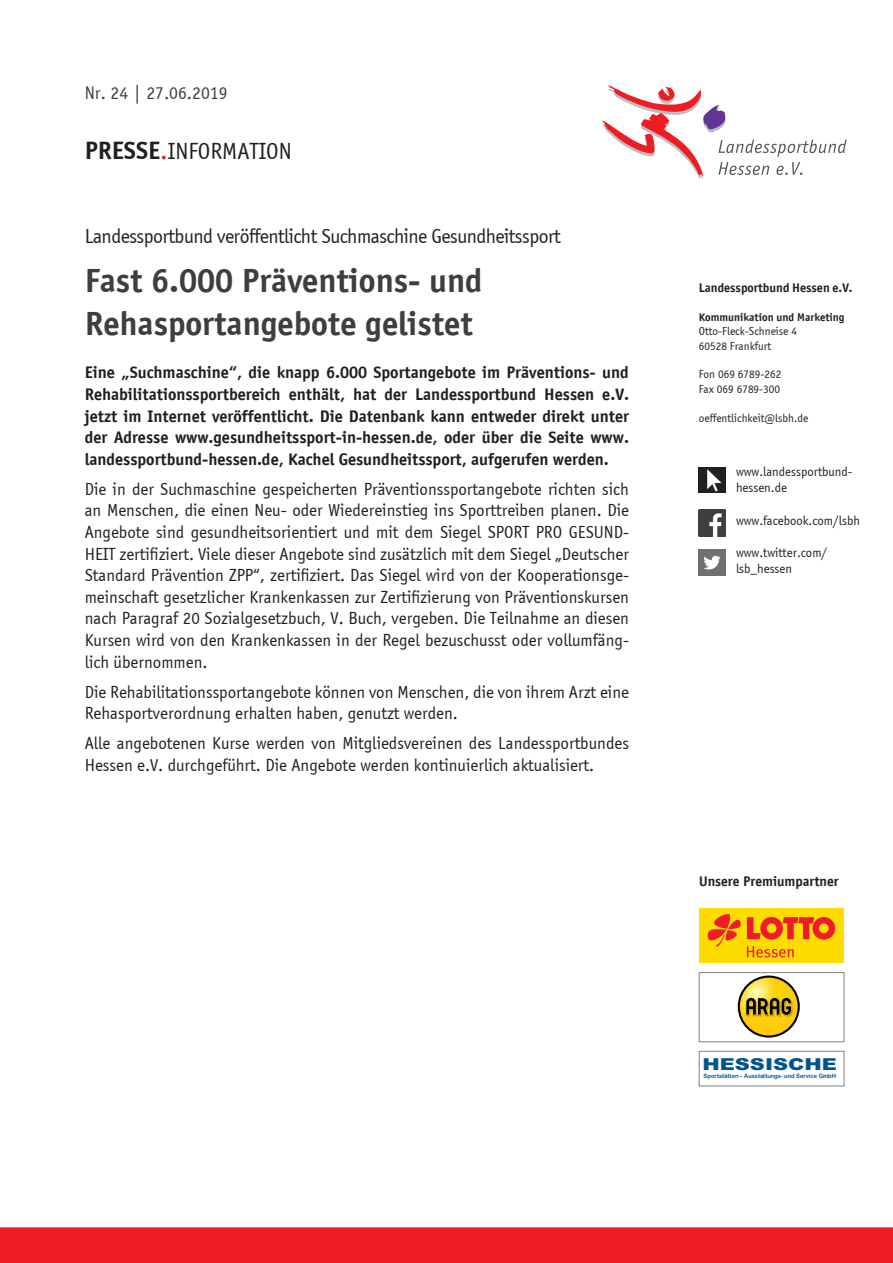
<style>
.page{position:relative;width:893px;height:1263px;background:#fff}
.page>*{position:absolute;margin:0;border:0;box-sizing:border-box;transform-origin:0 0}
.t1{font:700 36px/43.2px "Sportiv";color:#3e3e3f}
.t2{font:24px "Sportiv";color:#231f20}
.t3{font:21px "Sportiv";letter-spacing:-.025em;color:#231f20}
.t4{font:18.75px "Sportiv";color:#3e3e3f}
.t5{font:18px/21.6px "Sportiv";color:#231f20}
.t6{font:700 18px/21.6px "Sportiv";color:#231f20;text-align:justify}
.t7{font:900 16.5px "Arial";color:#01538e;scale:1.27 1}
.t8{font:700 15px "Sportiv";color:#231f20}
.t9{font:13.5px/16.2px "Sportiv";color:#231f20}
.t10{font:700 13.5px "Sportiv";color:#231f20}
.t11{font:12px/14.4px "Sportiv";color:#231f20}
.t12{font:700 12px "Sportiv";color:#231f20}
.t13{font:6px "Arial Rounded MT Bold";color:#01538e;scale:.96 1}
.s1{font-weight:700;font-size:27px}
.s2{font-size:27px;color:#d1232a}
</style>
<div class="page">
<div style="left:0;top:1227px;width:893px;height:36px;background:#ee1d23"></div>
<svg style="left:602px;top:85px;width:245px;height:94px"></svg>
<div style="left:699px;top:908px;width:145px;height:54px;background:#ffdc01"></div>
<svg style="left:747px;top:917px;width:88px;height:23px"></svg>
<svg style="left:708px;top:914px;width:33px;height:33px"></svg>
<svg style="left:747px;top:946px;width:47px;height:11px"></svg>
<svg style="left:738px;top:975px;width:62px;height:62px"></svg>
<img style="left:740px;top:978px;width:58px;height:57px;border-radius:29px">
<svg style="left:746px;top:997px;width:45px;height:18px"></svg>
<div style="left:699px;top:972px;width:145px;height:70px;border:1px solid #808285"></div>
<div style="left:699px;top:1051px;width:145px;height:35px;border:1px solid #808285"></div>
<img style="left:699px;top:549px;width:26px;height:27px">
<img style="left:699px;top:510px;width:26px;height:26px">
<img style="left:699px;top:467px;width:26px;height:26px">
<p class="t4" style="left:85px;top:83px;width:144px">Nr. 24 | 27.06.2019</p>
<h2 class="t2" style="left:85px;top:138px;width:209px"><span class="s1">PRESSE</span><span class="s2">.</span>INFORMATION</h2>
<p class="t3" style="left:85px;top:225px;width:477px">Landessportbund veröffentlicht Suchmaschine Gesundheitssport</p>
<h1 class="t1" style="left:85px;top:258px;width:399px">Fast 6.000 Präventions- und<br>Rehasportangebote gelistet</h1>
<p class="t6" style="left:85px;top:362px;width:546px">Eine „Suchmaschine“, die knapp 6.000 Sportangebote im Präventions- und Rehabilitationssportbereich enthält, hat der Landessportbund Hessen e.V. jetzt im Internet veröffentlicht. Die Datenbank kann entweder direkt unter der Adresse www.gesundheitssport-in-hessen.de, oder über die Seite www. landessportbund-hessen.de, Kachel Gesundheitssport, aufgerufen werden.</p>
<p class="t5" style="left:85px;top:478px;width:546px;text-align:justify">Die in der Suchmaschine gespeicherten Präventionssportangebote richten sich an Menschen, die einen Neu- oder Wiedereinstieg ins Sporttreiben planen. Die Angebote sind gesundheitsorientiert und mit dem Siegel SPORT PRO GESUND-HEIT zertifiziert. Viele dieser Angebote sind zusätzlich mit dem Siegel „Deutscher Standard Prävention ZPP“, zertifiziert. Das Siegel wird von der Kooperationsge&shy;meinschaft gesetzlicher Krankenkassen zur Zertifizierung von Präventionskursen nach Paragraf 20 Sozialgesetzbuch, V. Buch, vergeben. Die Teilnahme an diesen Kursen wird von den Krankenkassen in der Regel bezuschusst oder vollumfäng&shy;lich übernommen.</p>
<p class="t5" style="left:85px;top:681px;width:546px">Die Rehabilitationssportangebote können von Menschen, die von ihrem Arzt eine<br>Rehasportverordnung erhalten haben, genutzt werden.</p>
<p class="t5" style="left:85px;top:733px;width:546px">Alle angebotenen Kurse werden von Mitgliedsvereinen des Landessportbundes<br>Hessen e.V. durchgeführt. Die Angebote werden kontinuierlich aktualisiert.</p>
<p class="t10" style="left:699px;top:280px;width:155px">Landessportbund Hessen e.V.</p>
<p class="t12" style="left:699px;top:310px;width:147px">Kommunikation und Marketing</p>
<p class="t11" style="left:699px;top:324px;width:100px">Otto-Fleck-Schneise 4<br>60528 Frankfurt</p>
<p class="t11" style="left:699px;top:367px;width:84px">Fon 069 6789-262<br>Fax 069 6789-300</p>
<p class="t11" style="left:699px;top:410px;width:111px">oeffentlichkeit@lsbh.de</p>
<p class="t9" style="left:736px;top:464px;width:118px">www.landessportbund&shy;hessen.de</p>
<p class="t9" style="left:736px;top:512px;width:125px">www.facebook.com/lsbh</p>
<p class="t9" style="left:736px;top:545px;width:93px">www.twitter.com/ lsb_hessen</p>
<p class="t8" style="left:699px;top:872px;width:141px">Unsere Premiumpartner</p>
<p class="t7" style="left:702px;top:1052px;width:108px">HESSISCHE</p>
<p class="t13" style="left:704px;top:1072px;width:140px">Sportstätten – Ausstattungs- und Service GmbH</p>
</div>
